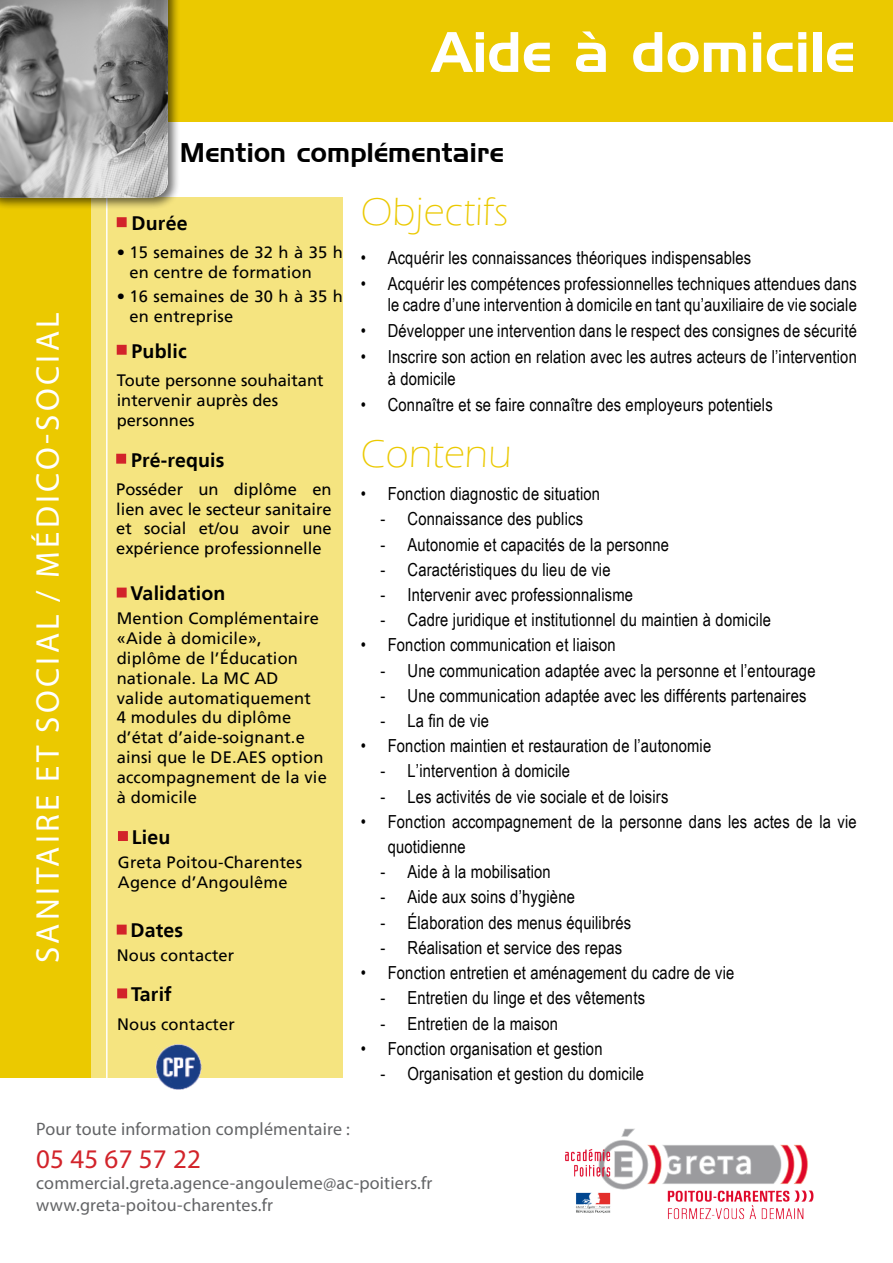
<style>
.page{position:relative;width:893px;height:1263px;background:#fff}
.page>*{position:absolute;margin:0;border:0;box-sizing:border-box;transform-origin:0 0}
.t1{font:55.5px "Handel Gothic BT";letter-spacing:.01em;color:#fff}
.t2{font:300 40.5px "Eras ITC";letter-spacing:.01em;color:#ebc900}
.t3{font:33px "Myriad Pro";letter-spacing:.1em;color:#fff}
.t4{font:27px "Myriad Pro";letter-spacing:.01em;color:#d2232a}
.t5{font:26.25px "Handel Gothic BT";letter-spacing:.01em;color:#000}
.t6{font:700 19.5px "Frutiger LT";letter-spacing:.01em;color:#000}
.t7{font:18px/21.6px "Arial Narrow";letter-spacing:.01em;color:#000}
.t8{font:18px "Myriad Pro";letter-spacing:.01em;color:#636466}
.t9{font:16.5px/19.8px "Frutiger LT";letter-spacing:.01em;color:#000}
</style>
<div class="page">
<div style="left:117px;top:0;width:776px;height:122px;background:#ebc900"></div>
<div style="left:87px;top:198px;width:256px;height:880px;background:#f5e480"></div>
<div style="left:0;top:198px;width:91px;height:880px;background:#ebc900"></div>
<img style="left:565px;top:1128px;width:249px;height:92px">
<hr style="left:106px;top:198px;width:2px;height:880px;background:#fff">
<div style="left:0;top:0;width:180px;height:210px;background:#000;opacity:.57"></div>
<img style="left:0;top:0;width:168px;height:198px">
<div style="left:117px;top:217px;width:10px;height:10px;background:#d2232a;border:2px solid #d2232a"></div>
<div style="left:117px;top:588px;width:10px;height:9px;background:#d2232a;border:2px solid #d2232a"></div>
<div style="left:118px;top:831px;width:10px;height:10px;background:#d2232a;border:2px solid #d2232a"></div>
<div style="left:117px;top:345px;width:10px;height:10px;background:#d2232a;border:2px solid #d2232a"></div>
<div style="left:117px;top:988px;width:10px;height:10px;background:#d2232a;border:2px solid #d2232a"></div>
<div style="left:117px;top:925px;width:10px;height:9px;background:#d2232a;border:2px solid #d2232a"></div>
<div style="left:116px;top:454px;width:10px;height:10px;background:#d2232a;border:2px solid #d2232a"></div>
<img style="left:156px;top:1044px;width:46px;height:46px">
<p class="t1" style="left:432px;top:18px;width:424px">Aide à domicile</p>
<h3 class="t3" style="left:27px;top:963px;width:652px;rotate:-90deg">SANITAIRE ET SOCIAL / MÉDICO-SOCIAL</h3>
<p class="t5" style="left:180px;top:137px;width:325px">Mention complémentaire</p>
<p class="t6" style="left:132px;top:212px;width:58px">Durée</p>
<p class="t9" style="left:129px;top:243px;width:215px;text-indent:-13px">• 15 semaines de 32 h à 35 h en centre de formation</p>
<p class="t9" style="left:129px;top:287px;width:215px;text-indent:-13px">• 16 semaines de 30 h à 35 h en entreprise</p>
<p class="t6" style="left:132px;top:339px;width:57px">Public</p>
<p class="t9" style="left:117px;top:370px;width:208px">Toute personne souhaitant intervenir auprès des personnes</p>
<p class="t6" style="left:131px;top:448px;width:95px">Pré-requis</p>
<p class="t9" style="left:116px;top:479px;width:217px;text-align:justify">Posséder un diplôme en lien avec le secteur sanitaire et social et/ou avoir une expérience professionnelle</p>
<p class="t6" style="left:131px;top:582px;width:96px">Validation</p>
<p class="t9" style="left:117px;top:609px;width:212px">Mention Complémentaire «Aide à domicile», diplôme de l’Éducation nationale. La MC AD valide automatiquement<br>4 modules du diplôme d’état d’aide-soignant.e ainsi que le DE.AES option accompagnement de la vie à domicile</p>
<p class="t6" style="left:132px;top:826px;width:40px">Lieu</p>
<p class="t9" style="left:118px;top:852px;width:186px">Greta Poitou-Charentes</p>
<p class="t9" style="left:118px;top:872px;width:171px">Agence d’Angoulême</p>
<p class="t6" style="left:131px;top:919px;width:54px">Dates</p>
<p class="t9" style="left:117px;top:946px;width:119px">Nous contacter</p>
<p class="t6" style="left:131px;top:983px;width:42px">Tarif</p>
<p class="t9" style="left:117px;top:1014px;width:119px">Nous contacter</p>
<p class="t2" style="left:361px;top:190px;width:149px">Objectifs</p>
<p class="t7" style="left:361px;top:246px;width:392px">• Acquérir les connaissances théoriques indispensables</p>
<p class="t7" style="left:361px;top:272px;width:498px;text-align:right">• Acquérir les compétences professionnelles techniques attendues dans le cadre d’une intervention à domicile en tant qu’auxiliaire de vie sociale</p>
<p class="t7" style="left:361px;top:319px;width:498px">• Développer une intervention dans le respect des consignes de sécurité</p>
<p class="t7" style="left:388px;top:345px;width:471px;text-indent:-27px">• Inscrire son action en relation avec les autres acteurs de l’intervention à domicile</p>
<p class="t7" style="left:361px;top:393px;width:414px">• Connaître et se faire connaître des employeurs potentiels</p>
<p class="t2" style="left:361px;top:431px;width:152px">Contenu</p>
<p class="t7" style="left:361px;top:482px;width:241px">• Fonction diagnostic de situation</p>
<p class="t7" style="left:380px;top:508px;width:204px">- Connaissance des publics</p>
<p class="t7" style="left:380px;top:533px;width:290px">- Autonomie et capacités de la personne</p>
<p class="t7" style="left:380px;top:558px;width:232px">- Caractéristiques du lieu de vie</p>
<p class="t7" style="left:380px;top:583px;width:254px">- Intervenir avec professionnalisme</p>
<p class="t7" style="left:380px;top:608px;width:392px">- Cadre juridique et institutionnel du maintien à domicile</p>
<p class="t7" style="left:361px;top:634px;width:257px">• Fonction communication et liaison</p>
<p class="t7" style="left:380px;top:659px;width:437px">- Une communication adaptée avec la personne et l’entourage</p>
<p class="t7" style="left:380px;top:684px;width:427px">- Une communication adaptée avec les différents partenaires</p>
<p class="t7" style="left:380px;top:709px;width:110px">- La fin de vie</p>
<p class="t7" style="left:361px;top:734px;width:352px">• Fonction maintien et restauration de l’autonomie</p>
<p class="t7" style="left:380px;top:760px;width:191px">- L’intervention à domicile</p>
<p class="t7" style="left:380px;top:785px;width:289px">- Les activités de vie sociale et de loisirs</p>
<p class="t7" style="left:388px;top:808px;width:471px;line-height:25.2px;text-indent:-27px">• Fonction accompagnement de la personne dans les actes de la vie quotidienne</p>
<p class="t7" style="left:380px;top:860px;width:172px">- Aide à la mobilisation</p>
<p class="t7" style="left:380px;top:886px;width:196px">- Aide aux soins d’hygiène</p>
<p class="t7" style="left:380px;top:911px;width:252px">- Élaboration des menus équilibrés</p>
<p class="t7" style="left:380px;top:936px;width:243px">- Réalisation et service des repas</p>
<p class="t7" style="left:361px;top:961px;width:375px">• Fonction entretien et aménagement du cadre de vie</p>
<p class="t7" style="left:380px;top:986px;width:266px">- Entretien du linge et des vêtements</p>
<p class="t7" style="left:380px;top:1012px;width:179px">- Entretien de la maison</p>
<p class="t7" style="left:361px;top:1037px;width:243px">• Fonction organisation et gestion</p>
<p class="t7" style="left:380px;top:1062px;width:265px">- Organisation et gestion du domicile</p>
<p class="t8" style="left:36px;top:1118px;width:315px">Pour toute information complémentaire :</p>
<p class="t4" style="left:36px;top:1142px;width:166px">05 45 67 57 22</p>
<p class="t8" style="left:36px;top:1172px;width:398px">commercial.greta.agence-angouleme@ac-poitiers.fr</p>
<p class="t8" style="left:36px;top:1194px;width:238px">www.greta-poitou-charentes.fr</p>
</div>
